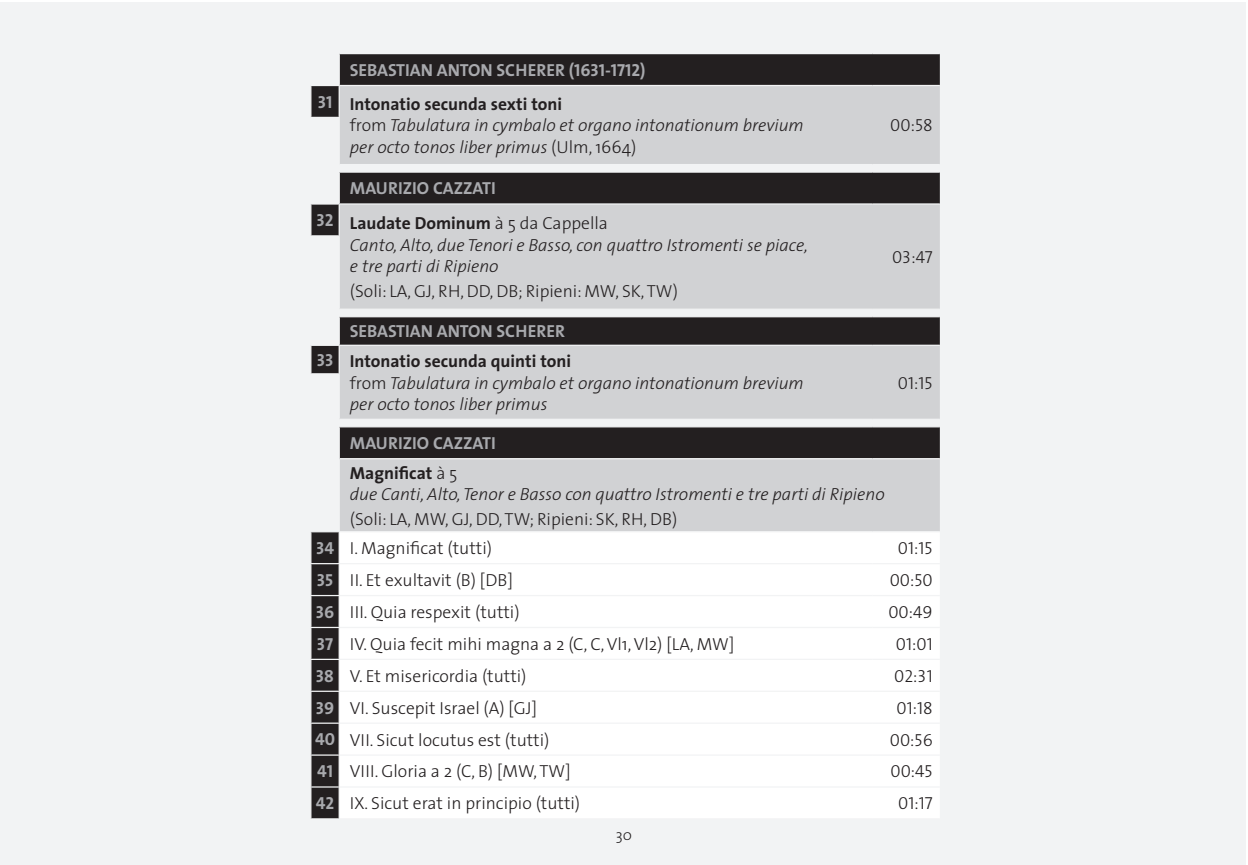
<style>
.page{position:relative;width:1248px;height:865px;background:#fff}
.page>*{position:absolute;margin:0;border:0;box-sizing:border-box;transform-origin:0 0}
.t1{font:italic 300 17.5px/21.2px "The Sans";color:#231f20}
.t2{font:300 17.5px/29.5px "The Sans";color:#231f20}
.t3{font:17.5px "The Sans Bold Caps";color:#a8a9ad}
.t4{font:17.5px "The Sans Light Caps";color:#231f20}
.t5{font:300 15px "The Sans";color:#231f20}
.s1{font-family:"The Sans Bold Caps";font-weight:400;font-style:normal;color:#a8a9ad}
.s2{font-weight:700;font-style:normal}
.s3{font-style:normal}
.s4{font-family:"The Sans Bold Caps";font-weight:400;color:#a8a9ad}
</style>
<div class="page">
<div style="left:0;top:2px;width:1245px;height:863px;background:#f2f3f4"></div>
<svg style="left:311px;top:54px;width:628px;height:764px;fill:#231f20"></svg>
<svg style="left:340px;top:86px;width:599px;height:445px;background:#afafb1"></svg>
<div style="left:340px;top:532px;width:599px;height:286px;background:#fff"></div>
<hr style="left:338px;top:54px;width:2px;height:31px;background:#f2f3f4">
<svg style="left:311px;top:85px;width:28px;height:1px"></svg>
<hr style="left:339px;top:85px;width:533px;height:1px;background:#f2f3f4">
<hr style="left:338px;top:86px;width:2px;height:31px;background:#f2f3f4">
<hr style="left:872px;top:85px;width:67px;height:1px;background:#f2f3f4">
<hr style="left:310px;top:117px;width:30px;height:1px;background:#f2f3f4">
<hr style="left:338px;top:118px;width:2px;height:46px;background:#f2f3f4">
<hr style="left:339px;top:164px;width:533px;height:1px;background:#f2f3f4">
<svg style="left:311px;top:164px;width:29px;height:7px"></svg>
<hr style="left:872px;top:164px;width:67px;height:1px;background:#f2f3f4">
<hr style="left:310px;top:171px;width:29px;height:2px;background:#f2f3f4">
<hr style="left:339px;top:171px;width:533px;height:2px;background:#f2f3f4">
<hr style="left:338px;top:173px;width:2px;height:30px;background:#f2f3f4">
<hr style="left:872px;top:171px;width:67px;height:2px;background:#f2f3f4">
<hr style="left:310px;top:203px;width:29px;height:2px;background:#f2f3f4">
<hr style="left:339px;top:203px;width:533px;height:2px;background:#f2f3f4">
<hr style="left:338px;top:205px;width:2px;height:30px;background:#f2f3f4">
<hr style="left:872px;top:203px;width:67px;height:2px;background:#f2f3f4">
<hr style="left:310px;top:235px;width:30px;height:1px;background:#f2f3f4">
<hr style="left:338px;top:236px;width:2px;height:72px;background:#f2f3f4">
<hr style="left:310px;top:308px;width:29px;height:2px;background:#f2f3f4">
<hr style="left:339px;top:308px;width:533px;height:2px;background:#f2f3f4">
<hr style="left:872px;top:308px;width:67px;height:2px;background:#f2f3f4">
<hr style="left:339px;top:316px;width:533px;height:1px;background:#f2f3f4">
<hr style="left:872px;top:316px;width:67px;height:1px;background:#f2f3f4">
<svg style="left:311px;top:310px;width:29px;height:63px"></svg>
<hr style="left:339px;top:344px;width:533px;height:2px;background:#f2f3f4">
<hr style="left:338px;top:346px;width:2px;height:27px;background:#f2f3f4">
<hr style="left:872px;top:344px;width:67px;height:2px;background:#f2f3f4">
<hr style="left:310px;top:373px;width:30px;height:1px;background:#f2f3f4">
<hr style="left:338px;top:374px;width:2px;height:44px;background:#f2f3f4">
<hr style="left:310px;top:418px;width:29px;height:2px;background:#f2f3f4">
<hr style="left:339px;top:418px;width:533px;height:2px;background:#f2f3f4">
<hr style="left:872px;top:418px;width:67px;height:2px;background:#f2f3f4">
<svg style="left:311px;top:420px;width:29px;height:7px"></svg>
<hr style="left:339px;top:426px;width:533px;height:1px;background:#f2f3f4">
<hr style="left:338px;top:427px;width:2px;height:31px;background:#f2f3f4">
<hr style="left:872px;top:426px;width:67px;height:1px;background:#f2f3f4">
<svg style="left:311px;top:458px;width:28px;height:1px"></svg>
<hr style="left:339px;top:458px;width:533px;height:1px;background:#f2f3f4">
<hr style="left:338px;top:459px;width:2px;height:72px;background:#f2f3f4">
<hr style="left:872px;top:458px;width:67px;height:1px;background:#f2f3f4">
<svg style="left:311px;top:531px;width:28px;height:1px"></svg>
<hr style="left:339px;top:531px;width:533px;height:1px;background:#f2f3f4">
<hr style="left:338px;top:532px;width:2px;height:31px;background:#f2f3f4">
<hr style="left:872px;top:531px;width:67px;height:1px;background:#f2f3f4">
<svg style="left:311px;top:563px;width:28px;height:1px"></svg>
<hr style="left:339px;top:563px;width:533px;height:1px;background:#f2f3f4">
<hr style="left:338px;top:564px;width:2px;height:31px;background:#f2f3f4">
<hr style="left:872px;top:563px;width:67px;height:1px;background:#f2f3f4">
<svg style="left:311px;top:595px;width:28px;height:1px"></svg>
<hr style="left:339px;top:595px;width:533px;height:1px;background:#f2f3f4">
<hr style="left:338px;top:596px;width:2px;height:31px;background:#f2f3f4">
<hr style="left:872px;top:595px;width:67px;height:1px;background:#f2f3f4">
<svg style="left:311px;top:627px;width:28px;height:1px"></svg>
<hr style="left:339px;top:627px;width:533px;height:1px;background:#f2f3f4">
<hr style="left:338px;top:628px;width:2px;height:30px;background:#f2f3f4">
<hr style="left:872px;top:627px;width:67px;height:1px;background:#f2f3f4">
<hr style="left:310px;top:658px;width:29px;height:2px;background:#f2f3f4">
<hr style="left:339px;top:658px;width:533px;height:2px;background:#f2f3f4">
<hr style="left:338px;top:660px;width:2px;height:30px;background:#f2f3f4">
<hr style="left:872px;top:658px;width:67px;height:2px;background:#f2f3f4">
<hr style="left:310px;top:690px;width:29px;height:2px;background:#f2f3f4">
<hr style="left:339px;top:690px;width:533px;height:2px;background:#f2f3f4">
<hr style="left:338px;top:692px;width:2px;height:30px;background:#f2f3f4">
<hr style="left:872px;top:690px;width:67px;height:2px;background:#f2f3f4">
<svg style="left:310px;top:722px;width:29px;height:1px"></svg>
<hr style="left:339px;top:722px;width:533px;height:1px;background:#f2f3f4">
<hr style="left:338px;top:723px;width:2px;height:31px;background:#f2f3f4">
<hr style="left:872px;top:722px;width:67px;height:1px;background:#f2f3f4">
<svg style="left:310px;top:754px;width:29px;height:1px"></svg>
<hr style="left:339px;top:754px;width:533px;height:1px;background:#f2f3f4">
<hr style="left:338px;top:755px;width:2px;height:31px;background:#f2f3f4">
<hr style="left:872px;top:754px;width:67px;height:1px;background:#f2f3f4">
<svg style="left:310px;top:786px;width:29px;height:1px"></svg>
<hr style="left:339px;top:786px;width:533px;height:1px;background:#f2f3f4">
<hr style="left:338px;top:787px;width:2px;height:31px;background:#f2f3f4">
<hr style="left:872px;top:786px;width:67px;height:1px;background:#f2f3f4">
<svg style="left:310px;top:818px;width:29px;height:1px"></svg>
<p class="t3" style="left:350px;top:55px;width:297px">SEBASTIAN ANTON SCHERER (1631-1712)</p>
<p class="t1" style="left:350px;top:93px;width:455px;text-indent:-32px"><span class="s1">31</span> <span class="s2">Intonatio secunda sexti toni<br></span><span class="s3">from</span> Tabulatura in cymbalo et organo intonationum brevium per octo tonos liber primus <span class="s3">(Ulm, 1664)</span></p>
<p class="t3" style="left:350px;top:174px;width:147px">MAURIZIO CAZZATI</p>
<p class="t1" style="left:350px;top:212px;width:459px;text-indent:-33px"><sup>32</sup> <span class="s2">Laudate Dominum</span> <span class="s3">à 5 da Cappella<br></span>Canto, Alto, due Tenori e Basso, con quattro Istromenti se piace, e tre parti di Ripieno</p>
<p class="t2" style="left:350px;top:275px;width:329px">(Soli: LA, GJ, RH, DD, DB; Ripieni: MW, SK, TW)</p>
<p class="t3" style="left:350px;top:317px;width:216px">SEBASTIAN ANTON SCHERER</p>
<p class="t1" style="left:350px;top:350px;width:455px;text-indent:-33px"><span class="s1">33</span> <span class="s2">Intonatio secunda quinti toni<br></span><span class="s3">from</span> Tabulatura in cymbalo et organo intonationum brevium per octo tonos liber primus</p>
<p class="t4" style="left:890px;top:111px;width:44px">00:58</p>
<p class="t4" style="left:892px;top:243px;width:42px">03:47</p>
<p class="t4" style="left:897px;top:368px;width:36px">01:15</p>
<p class="t3" style="left:350px;top:428px;width:147px">MAURIZIO CAZZATI</p>
<p class="t1" style="left:350px;top:461px;width:536px"><span class="s2">Magnificat</span> <span class="s3">à 5<br></span>due Canti, Alto, Tenor e Basso con quattro Istromenti e tre parti di Ripieno</p>
<p class="t2" style="left:316px;top:503px;width:363px;text-indent:34px">(Soli: LA, MW, GJ, DD, TW; Ripieni: SK, RH, DB)<br><span class="s4">34</span> I. Magnificat (tutti)</p>
<p class="t4" style="left:897px;top:533px;width:36px">01:15</p>
<p class="t2" style="left:317px;top:565px;width:197px"><span class="s4">35</span> II. Et exultavit (B) [DB]</p>
<p class="t4" style="left:889px;top:565px;width:45px">00:50</p>
<p class="t2" style="left:316px;top:596px;width:205px"><span class="s4">36</span> III. Quia respexit (tutti)</p>
<p class="t4" style="left:888px;top:597px;width:46px">00:49</p>
<p class="t2" style="left:317px;top:628px;width:419px"><span class="s4">37</span> IV. Quia fecit mihi magna a 2 (C, C, Vl1, Vl2) [LA, MW]</p>
<p class="t4" style="left:895px;top:629px;width:38px">01:01</p>
<p class="t2" style="left:316px;top:660px;width:212px"><span class="s4">38</span> V. Et misericordia (tutti)</p>
<p class="t4" style="left:894px;top:661px;width:40px">02:31</p>
<p class="t2" style="left:316px;top:692px;width:223px"><span class="s4">39</span> VI. Suscepit Israel (A) [GJ]</p>
<p class="t4" style="left:896px;top:693px;width:38px">01:18</p>
<p class="t2" style="left:315px;top:724px;width:236px"><span class="s4">40</span> VII. Sicut locutus est (tutti)</p>
<p class="t4" style="left:889px;top:725px;width:44px">00:56</p>
<p class="t2" style="left:317px;top:756px;width:255px"><span class="s4">41</span> VIII. Gloria a 2 (C, B) [MW, TW]</p>
<p class="t4" style="left:890px;top:757px;width:44px">00:45</p>
<p class="t2" style="left:316px;top:788px;width:266px"><span class="s4">42</span> IX. Sicut erat in principio (tutti)</p>
<p class="t4" style="left:898px;top:789px;width:36px">01:17</p>
<p class="t5" style="left:616px;top:822px;width:18px">30</p>
</div>
